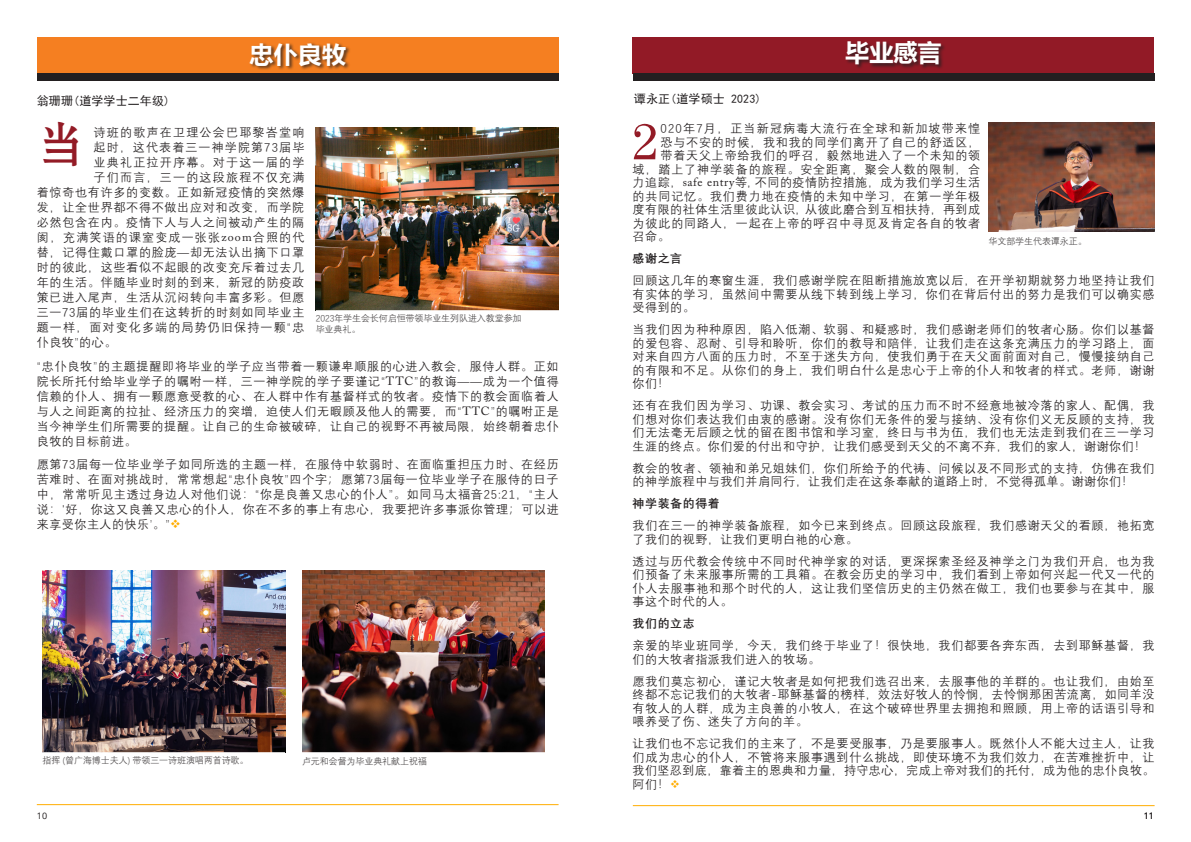
<style>
.page{position:relative;width:1191px;height:842px;background:#fff}
.page>*{position:absolute;margin:0;border:0;box-sizing:border-box;transform-origin:0 0}
.Body_Text{font:50.8px "FZSHFW GB1 0";color:#931b26}
.t1{font:47.5px "FZSHJW GB1 0";color:#931b26}
.t2{font:700 23.8px "Microsoft Ya Hei";letter-spacing:.005em;color:#fff}
.Body_Text-2{font:12px "Sim Hei";letter-spacing:.01em;color:#231f20}
.Body_Text-3{font:11.9px/13.5px "Deng Xian";letter-spacing:.06em;color:#231f20;text-align:justify}
.Body_Text-4{font:11.9px "Deng Xian";letter-spacing:.1em;color:#231f20}
.Body_Text-5{font:11.9px "Deng Xian";letter-spacing:.105em;color:#231f20}
.Body_Text-6{font:11.9px "Deng Xian";letter-spacing:.095em;color:#231f20}
.Body_Text-7{font:700 11.9px "Deng Xian";letter-spacing:.045em;color:#231f20}
.t3{font:9px/10.8px "Deng Xian";letter-spacing:-.01em;color:#231f20}
.t4{font:8.9px "Open Sans";color:#231f20}
.s1{font-family:"Adobe Caslon Pro"}
.s2{color:#ffad00}
</style>
<div class="page">
<div style="left:37px;top:37px;width:521px;height:37px;background:#f57f21"></div>
<hr style="left:633px;top:805px;width:521px;height:1px;background:#ffad00">
<div style="left:249px;top:42px;width:102px;height:29px;background:#231f20;opacity:.75"></div>
<div style="left:37px;top:74px;width:521px;height:7px;background:#231f20"></div>
<hr style="left:37px;top:804px;width:521px;height:1px;background:#ffad00">
<div style="left:632px;top:37px;width:522px;height:37px;background:#921a26"></div>
<div style="left:632px;top:73px;width:522px;height:8px;background:#231f20"></div>
<div style="left:844px;top:41px;width:102px;height:29px;background:#231f20;opacity:.75"></div>
<img style="left:988px;top:122px;width:166px;height:109px">
<img style="left:316px;top:128px;width:242px;height:182px">
<img style="left:42px;top:570px;width:243px;height:182px">
<img style="left:302px;top:570px;width:243px;height:183px">
<p class="t2" style="left:250px;top:37px;width:98px">忠仆良牧</p>
<p class="t2" style="left:845px;top:36px;width:98px">毕业感言</p>
<p class="Body_Text-2" style="left:37px;top:95px;width:135px">翁珊珊(道学学士二年级)</p>
<p class="Body_Text-5" style="left:94px;top:125px;width:212px">诗班的歌声在卫理公会巴耶黎峇堂响</p>
<p class="Body_Text-6" style="left:94px;top:140px;width:212px">起时，这代表着三一神学院第73届毕</p>
<p class="Body_Text-5" style="left:94px;top:155px;width:212px">业典礼正拉开序幕。对于这一届的学</p>
<p class="Body_Text-5" style="left:94px;top:170px;width:212px">子们而言，三一的这段旅程不仅充满</p>
<p class="Body_Text-3" style="left:37px;top:185px;width:269px">着惊奇也有许多的变数。正如新冠疫情的突然爆</p>
<p class="Body_Text-3" style="left:37px;top:200px;width:269px">发，让全世界都不得不做出应对和改变，而学院</p>
<p class="Body_Text-3" style="left:37px;top:215px;width:269px">必然包含在内。疫情下人与人之间被动产生的隔</p>
<p class="Body_Text-4" style="left:37px;top:230px;width:269px">阂，充满笑语的课室变成一张张<span class="s1">zoom</span>合照的代</p>
<p class="Body_Text-3" style="left:37px;top:245px;width:269px">替，记得住戴口罩的脸庞—却无法认出摘下口罩</p>
<p class="Body_Text-3" style="left:37px;top:260px;width:269px">时的彼此，这些看似不起眼的改变充斥着过去几</p>
<p class="Body_Text-3" style="left:37px;top:275px;width:269px">年的生活。伴随毕业时刻的到来，新冠的防疫政</p>
<p class="Body_Text-3" style="left:37px;top:290px;width:269px">策已进入尾声，生活从沉闷转向丰富多彩。但愿</p>
<p class="Body_Text-3" style="left:37px;top:305px;width:269px">三一73届的毕业生们在这转折的时刻如同毕业主</p>
<p class="Body_Text-6" style="left:37px;top:320px;width:269px">题一样，面对变化多端的局势仍旧保持一颗“忠</p>
<p class="Body_Text-3" style="left:37px;top:335px;width:81px">仆良牧”的心。</p>
<p class="Body_Text-3" style="left:37px;top:358px;width:523px;line-height:15px">“忠仆良牧”的主题提醒即将毕业的学子应当带着一颗谦卑顺服的心进入教会，服侍人群。正如院长所托付给毕业学子的嘱咐一样，三一神学院的学子要谨记“<span class="s1">TTC</span>”的教诲——成为一个值得信赖的仆人、拥有一颗愿意受教的心、在人群中作有基督样式的牧者。疫情下的教会面临着人与人之间距离的拉扯、经济压力的突增，迫使人们无暇顾及他人的需要，而“<span class="s1">TTC</span>”的嘱咐正是当今神学生们所需要的提醒。让自己的生命被破碎，让自己的视野不再被局限，始终朝着忠仆良牧的目标前进。</p>
<p class="Body_Text-3" style="left:37px;top:456px;width:523px;line-height:15px">愿第73届每一位毕业学子如同所选的主题一样，在服侍中软弱时、在面临重担压力时、在经历苦难时、在面对挑战时，常常想起“忠仆良牧”四个字；愿第73届每一位毕业学子在服侍的日子中，常常听见主透过身边人对他们说：“你是良善又忠心的仆人”。如同马太福音25:21，“主人说：'好，你这又良善又忠心的仆人，你在不多的事上有忠心，我要把许多事派你管理；可以进来享受你主人的快乐’。”<span class="s2">❖</span></p>
<p class="t1" style="left:37px;top:120px;width:50px">当</p>
<p class="t3" style="left:316px;top:313px;width:207px">2023年学生会长何启恒带领毕业生列队进入教堂参加毕业典礼。</p>
<p class="t3" style="left:42px;top:755px;width:207px">指挥 (曾广海博士夫人) 带领三一诗班演唱两首诗歌。</p>
<p class="t3" style="left:302px;top:755px;width:126px">卢元和会督为毕业典礼献上祝福</p>
<p class="Body_Text-2" style="left:634px;top:93px;width:129px">谭永正(道学硕士 2023)</p>
<p class="Body_Text" style="left:632px;top:115px;width:27px">2</p>
<p class="Body_Text-4" style="left:660px;top:121px;width:321px">020年7月，正当新冠病毒大流行在全球和新加坡带来惶</p>
<p class="Body_Text-3" style="left:660px;top:135px;width:321px">恐与不安的时候，我和我的同学们离开了自己的舒适区，</p>
<p class="Body_Text-3" style="left:660px;top:148px;width:321px">带着天父上帝给我们的呼召，毅然地进入了一个未知的领</p>
<p class="Body_Text-3" style="left:632px;top:162px;width:349px">域，踏上了神学装备的旅程。安全距离，聚会人数的限制，合</p>
<p class="Body_Text-3" style="left:632px;top:175px;width:349px">力追踪，<span class="s1">safe entry</span>等, 不同的疫情防控措施，成为我们学习生活</p>
<p class="Body_Text-3" style="left:632px;top:189px;width:349px">的共同记忆。我们费力地在疫情的未知中学习，在第一学年极</p>
<p class="Body_Text-3" style="left:632px;top:202px;width:349px">度有限的社体生活里彼此认识, 从彼此磨合到互相扶持，再到成</p>
<p class="Body_Text-3" style="left:632px;top:216px;width:349px">为彼此的同路人，一起在上帝的呼召中寻觅及肯定各自的牧者</p>
<p class="Body_Text-3" style="left:632px;top:229px;width:39px">召命。</p>
<p class="Body_Text-7" style="left:632px;top:251px;width:51px">感谢之言</p>
<p class="Body_Text-3" style="left:632px;top:273px;width:523px">回顾这几年的寒窗生涯，我们感谢学院在阻断措施放宽以后，在开学初期就努力地坚持让我们有实体的学习，虽然间中需要从线下转到线上学习，你们在背后付出的努力是我们可以确实感受得到的。</p>
<p class="Body_Text-3" style="left:632px;top:322px;width:523px">当我们因为种种原因，陷入低潮、软弱、和疑惑时，我们感谢老师们的牧者心肠。你们以基督的爱包容、忍耐、引导和聆听，你们的教导和陪伴，让我们走在这条充满压力的学习路上，面对来自四方八面的压力时，不至于迷失方向，使我们勇于在天父面前面对自己，慢慢接纳自己的有限和不足。从你们的身上，我们明白什么是忠心于上帝的仆人和牧者的样式。老师，谢谢你们！</p>
<p class="Body_Text-3" style="left:632px;top:398px;width:523px">还有在我们因为学习、功课、教会实习、考试的压力而不时不经意地被冷落的家人、配偶，我们想对你们表达我们由衷的感谢。没有你们无条件的爱与接纳、没有你们义无反顾的支持，我们无法毫无后顾之忧的留在图书馆和学习室，终日与书为伍，我们也无法走到我们在三一学习生涯的终点。你们爱的付出和守护，让我们感受到天父的不离不弃，我们的家人，谢谢你们！</p>
<p class="Body_Text-3" style="left:632px;top:461px;width:523px">教会的牧者、领袖和弟兄姐妹们，你们所给予的代祷、问候以及不同形式的支持，仿佛在我们的神学旅程中与我们并肩同行，让我们走在这条奉献的道路上时，不觉得孤单。谢谢你们！</p>
<p class="Body_Text-7" style="left:632px;top:496px;width:89px">神学装备的得着</p>
<p class="Body_Text-3" style="left:632px;top:518px;width:523px">我们在三一的神学装备旅程，如今已来到终点。回顾这段旅程，我们感谢天父的看顾，祂拓宽了我们的视野，让我们更明白祂的心意。</p>
<p class="Body_Text-3" style="left:632px;top:554px;width:523px">透过与历代教会传统中不同时代神学家的对话，更深探索圣经及神学之门为我们开启，也为我们预备了未来服事所需的工具箱。在教会历史的学习中，我们看到上帝如何兴起一代又一代的仆人去服事祂和那个时代的人，这让我们坚信历史的主仍然在做工，我们也要参与在其中，服事这个时代的人。</p>
<p class="Body_Text-7" style="left:632px;top:616px;width:64px">我们的立志</p>
<p class="Body_Text-3" style="left:632px;top:638px;width:523px">亲爱的毕业班同学，今天，我们终于毕业了！很快地，我们都要各奔东西，去到耶稣基督，我们的大牧者指派我们进入的牧场。</p>
<p class="Body_Text-3" style="left:632px;top:674px;width:523px">愿我们莫忘初心，谨记大牧者是如何把我们选召出来，去服事他的羊群的。也让我们，由始至终都不忘记我们的大牧者-耶稣基督的榜样，效法好牧人的怜悯，去怜悯那困苦流离，如同羊没有牧人的人群，成为主良善的小牧人，在这个破碎世界里去拥抱和照顾，用上帝的话语引导和喂养受了伤、迷失了方向的羊。</p>
<p class="Body_Text-3" style="left:632px;top:736px;width:523px">让我们也不忘记我们的主来了，不是要受服事，乃是要服事人。既然仆人不能大过主人，让我们成为忠心的仆人，不管将来服事遇到什么挑战，即使环境不为我们效力，在苦难挫折中，让我们坚忍到底，靠着主的恩典和力量，持守忠心，完成上帝对我们的托付，成为他的忠仆良牧。阿们！<span class="s2">❖</span></p>
<p class="t3" style="left:988px;top:235px;width:100px">华文部学生代表谭永正。</p>
<p class="t4" style="left:37px;top:810px;width:12px">10</p>
<p class="t4" style="left:1143px;top:810px;width:12px">11</p>
</div>
